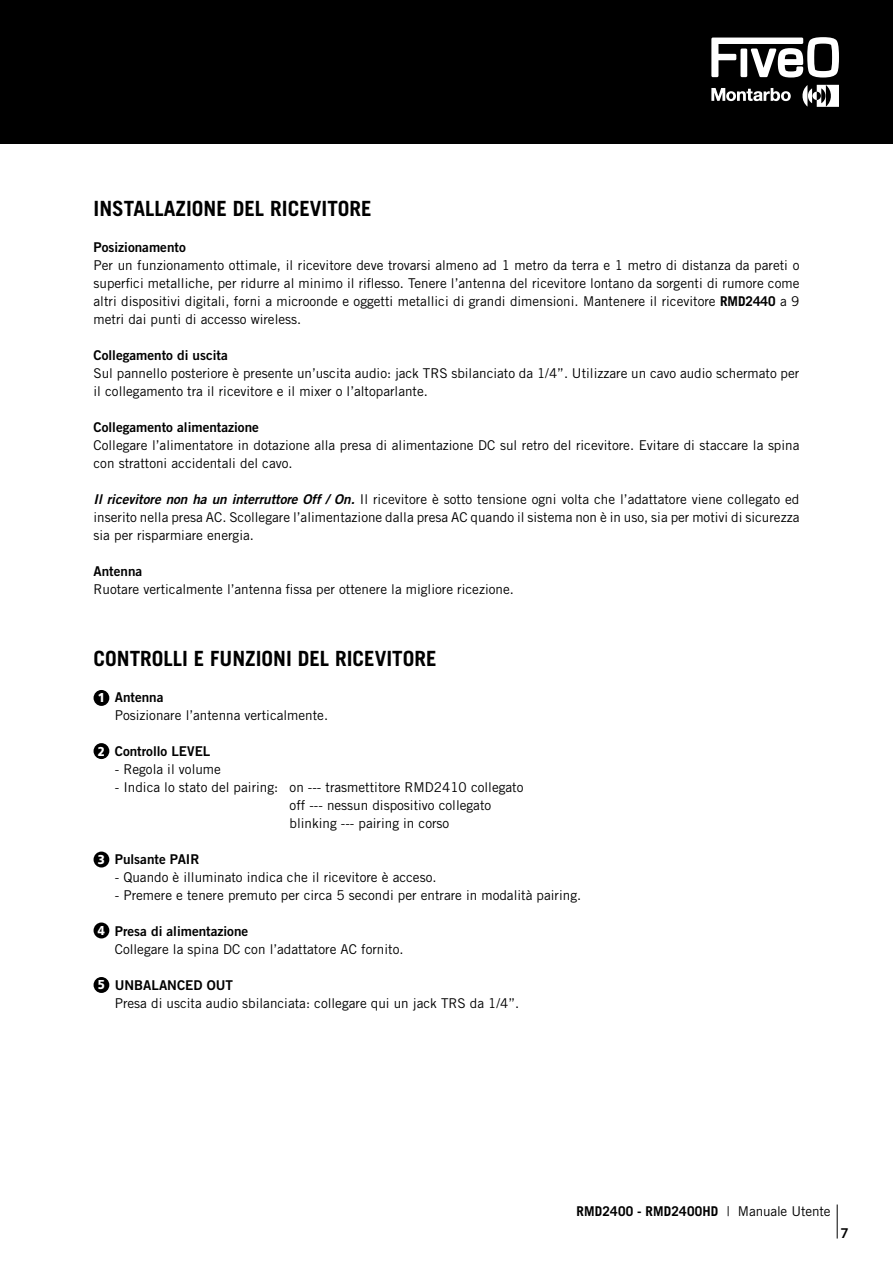
<style>
.page{position:relative;width:893px;height:1263px;background:#fff}
.page>*{position:absolute;margin:0;border:0;box-sizing:border-box;transform-origin:0 0}
.t1{font:700 21px "Trade Gothic LT Std";color:#000}
.t2{font:13.5px/18px "Trade Gothic LT Std";color:#000}
.t3{font:13.5px "Trade Gothic LT Std Bd 2";color:#000}
.t4{font:700 13.5px "Trade Gothic LT Std";letter-spacing:.015em;color:#000}
.t5{font:900 12.9px "Frutiger LT Std";color:#fff;scale:.9 1}
.s1{font-weight:700}
.s2{font-family:"Trade Gothic LT Std Bd 2 Obl"}
.s3{font-weight:400}
</style>
<div class="page">
<div style="left:0;top:0;width:893px;height:144px;background:#000"></div>
<svg style="left:711px;top:37px;width:128px;height:41px"></svg>
<svg style="left:802px;top:85px;width:37px;height:22px"></svg>
<svg style="left:711px;top:88px;width:80px;height:13px"></svg>
<hr style="left:837px;top:1204px;width:1px;height:34px;background:#000">
<div style="left:94px;top:690px;width:15px;height:16px;background:#000;border-radius:50%"></div>
<div style="left:94px;top:743px;width:15px;height:16px;background:#000;border-radius:50%"></div>
<div style="left:94px;top:851px;width:15px;height:16px;background:#000;border-radius:50%"></div>
<div style="left:94px;top:922px;width:15px;height:16px;background:#000;border-radius:50%"></div>
<div style="left:94px;top:977px;width:15px;height:16px;background:#000;border-radius:50%"></div>
<h1 class="t1" style="left:94px;top:196px;width:280px">INSTALLAZIONE DEL RICEVITORE</h1>
<p class="t3" style="left:94px;top:239px;width:94px">Posizionamento</p>
<p class="t2" style="left:94px;top:256px;width:707px;text-align:justify">Per un funzionamento ottimale, il ricevitore deve trovarsi almeno ad 1 metro da terra e 1 metro di distanza da pareti o superfici metalliche, per ridurre al minimo il riflesso. Tenere l’antenna del ricevitore lontano da sorgenti di rumore come altri dispositivi digitali, forni a microonde e oggetti metallici di grandi dimensioni. Mantenere il ricevitore <span class="s1">RMD2440</span> a 9 metri dai punti di accesso wireless.</p>
<p class="t3" style="left:94px;top:347px;width:136px">Collegamento di uscita</p>
<p class="t2" style="left:94px;top:364px;width:707px">Sul pannello posteriore è presente un’uscita audio: jack TRS sbilanciato da 1/4”. Utilizzare un cavo audio schermato per il collegamento tra il ricevitore e il mixer o l’altoparlante.</p>
<p class="t3" style="left:94px;top:419px;width:167px">Collegamento alimentazione</p>
<p class="t2" style="left:94px;top:436px;width:707px">Collegare l’alimentatore in dotazione alla presa di alimentazione DC sul retro del ricevitore. Evitare di staccare la spina con strattoni accidentali del cavo.</p>
<p class="t2" style="left:94px;top:490px;width:707px;text-align:justify"><span class="s2">Il ricevitore non ha un interruttore Off / On.</span> Il ricevitore è sotto tensione ogni volta che l’adattatore viene collegato ed inserito nella presa AC. Scollegare l’alimentazione dalla presa AC quando il sistema non è in uso, sia per motivi di sicurezza sia per risparmiare energia.</p>
<p class="t3" style="left:94px;top:563px;width:50px">Antenna</p>
<p class="t2" style="left:94px;top:580px;width:422px">Ruotare verticalmente l’antenna fissa per ottenere la migliore ricezione.</p>
<h1 class="t1" style="left:94px;top:646px;width:345px">CONTROLLI E FUNZIONI DEL RICEVITORE</h1>
<p class="t3" style="left:115px;top:689px;width:50px">Antenna</p>
<p class="t2" style="left:115px;top:706px;width:215px">Posizionare l’antenna verticalmente.</p>
<p class="t3" style="left:115px;top:743px;width:97px">Controllo LEVEL</p>
<p class="t2" style="left:115px;top:760px;width:108px">- Regola il volume</p>
<p class="t2" style="left:290px;top:778px;width:235px;text-indent:-175px">- Indica lo stato del pairing: on --- trasmettitore RMD2410 collegato off --- nessun dispositivo collegato blinking --- pairing in corso</p>
<p class="t3" style="left:115px;top:851px;width:86px">Pulsante PAIR</p>
<p class="t2" style="left:115px;top:868px;width:323px">- Quando è illuminato indica che il ricevitore è acceso.</p>
<p class="t2" style="left:115px;top:886px;width:468px">- Premere e tenere premuto per circa 5 secondi per entrare in modalità pairing.</p>
<p class="t3" style="left:115px;top:923px;width:135px">Presa di alimentazione</p>
<p class="t2" style="left:115px;top:940px;width:290px">Collegare la spina DC con l’adattatore AC fornito.</p>
<p class="t3" style="left:115px;top:977px;width:120px">UNBALANCED OUT</p>
<p class="t2" style="left:115px;top:994px;width:406px">Presa di uscita audio sbilanciata: collegare qui un jack TRS da 1/4”.</p>
<p class="t5" style="left:98px;top:690px;width:9px">1</p>
<p class="t5" style="left:98px;top:743px;width:9px">2</p>
<p class="t5" style="left:98px;top:852px;width:9px">3</p>
<p class="t5" style="left:98px;top:923px;width:9px">4</p>
<p class="t5" style="left:98px;top:977px;width:9px">5</p>
<p class="t4" style="left:576px;top:1203px;width:256px">RMD2400 - RMD2400HD <span class="s3">| Manuale Utente</span></p>
<p class="t3" style="left:840px;top:1225px;width:10px">7</p>
</div>
